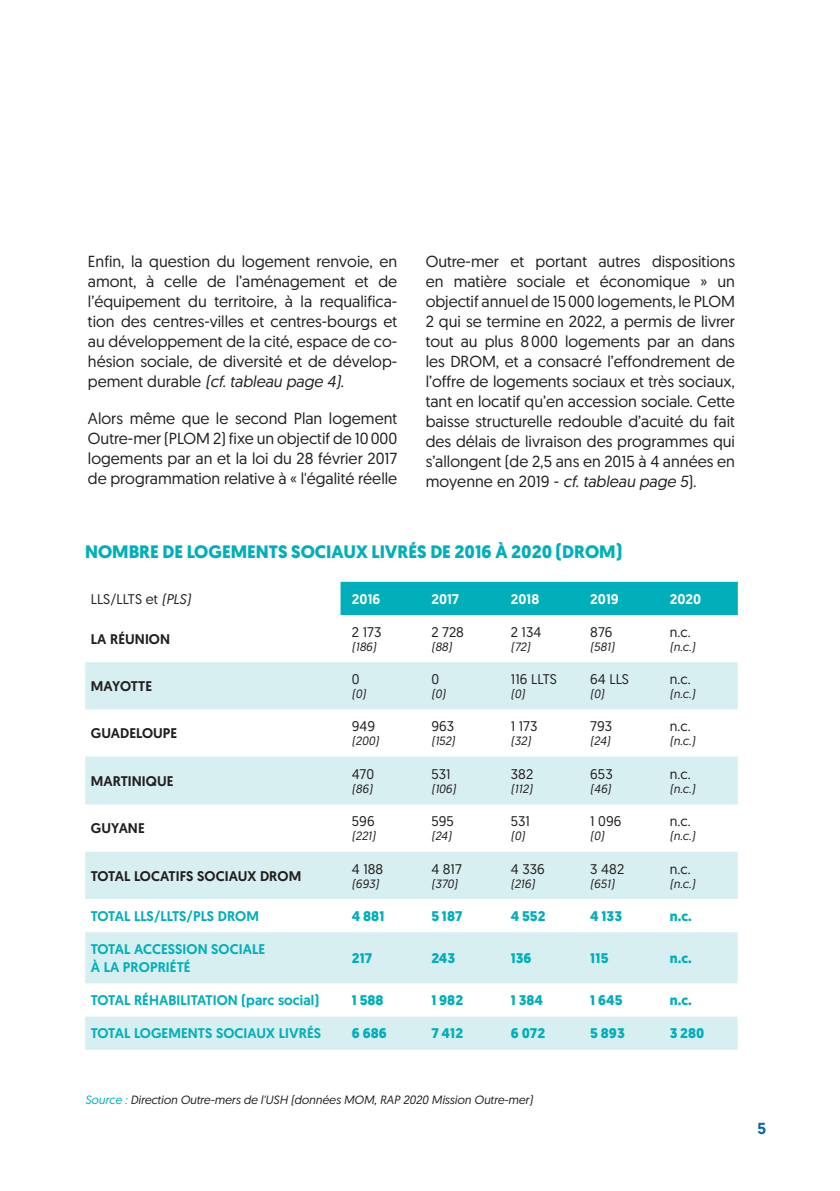
<style>
.page{position:relative;width:840px;height:1191px;background:#fff}
.page>*{position:absolute;margin:0;border:0;box-sizing:border-box;transform-origin:0 0}
.Texte_courant{font:700 18px "Geomanist";color:#00afb9}
.Texte_courant-2{font:16px/20px "Geomanist";color:#231f20;text-align:justify}
.t1{font:500 16px "Geomanist";color:#0166b3}
.Texte_courant-3{font:14px "Geomanist";letter-spacing:.005em;color:#231f20}
.Texte_courant-4{font:500 14px/18px "Geomanist";letter-spacing:.005em;color:#00afb9}
.Texte_courant-5{font:700 14px "Geomanist";letter-spacing:.005em;color:#00afb9}
.Texte_courant-6{font:500 14px "Geomanist";letter-spacing:.005em;color:#231f20}
.Texte_courant-7{font:500 14px "Geomanist";letter-spacing:.005em;color:#fff}
.Texte_courant-8{font:italic 12px "Geomanist";color:#231f20}
.s1{font-style:italic}
.s2{color:#00afb9}
</style>
<div class="page">
<div style="left:340px;top:582px;width:397px;height:33px;background:#00afb9"></div>
<svg style="left:85px;top:662px;width:652px;height:387px;fill:#d8eff2"></svg>
<p class="Texte_courant-2" style="left:88px;top:251px;width:310px">Enfin, la question du logement renvoie, en amont, à celle de l’aménagement et de l’équipement du territoire, à la requalifica&shy;tion des centres-villes et centres-bourgs et au développement de la cité, espace de co&shy;hésion sociale, de diversité et de dévelop&shy;pement durable <span class="s1">(cf. tableau page 4).</span></p>
<p class="Texte_courant-2" style="left:88px;top:408px;width:310px">Alors même que le second Plan logement Outre-mer (PLOM 2) fixe un objectif de 10000 logements par an et la loi du 28 février 2017 de programmation relative à « l'égalité réelle</p>
<p class="Texte_courant-2" style="left:425px;top:251px;width:311px">Outre-mer et portant autres dispositions en matière sociale et économique » un objectif annuel de 15000 logements, le PLOM 2 qui se termine en 2022, a permis de livrer tout au plus 8000 logements par an dans les DROM, et a consacré l’effondrement de l’offre de logements sociaux et très sociaux, tant en locatif qu’en accession sociale. Cette baisse structurelle redouble d’acuité du fait des délais de livraison des programmes qui s’allongent (de 2,5 ans en 2015 à 4 années en moyenne en 2019 - <span class="s1">cf. tableau page 5</span>).</p>
<p class="Texte_courant" style="left:85px;top:539px;width:538px">NOMBRE DE LOGEMENTS SOCIAUX LIVRÉS DE 2016 À 2020 (DROM)</p>
<p class="Texte_courant-3" style="left:91px;top:589px;width:101px">LLS/LLTS et <span class="s1">(PLS)</span></p>
<p class="Texte_courant-7" style="left:351px;top:589px;width:30px">2016</p>
<p class="Texte_courant-7" style="left:431px;top:589px;width:29px">2017</p>
<p class="Texte_courant-7" style="left:510px;top:589px;width:30px">2018</p>
<p class="Texte_courant-7" style="left:590px;top:589px;width:30px">2019</p>
<p class="Texte_courant-7" style="left:669px;top:589px;width:33px">2020</p>
<p class="Texte_courant-6" style="left:91px;top:629px;width:81px">LA RÉUNION</p>
<p class="Texte_courant-3" style="left:351px;top:623px;width:31px">2 173</p>
<p class="Texte_courant-8" style="left:351px;top:639px;width:26px">(186)</p>
<p class="Texte_courant-3" style="left:431px;top:623px;width:34px">2 728</p>
<p class="Texte_courant-8" style="left:431px;top:639px;width:22px">(88)</p>
<p class="Texte_courant-3" style="left:510px;top:623px;width:32px">2 134</p>
<p class="Texte_courant-8" style="left:510px;top:639px;width:21px">(72)</p>
<p class="Texte_courant-3" style="left:590px;top:623px;width:24px">876</p>
<p class="Texte_courant-8" style="left:590px;top:639px;width:26px">(581)</p>
<p class="Texte_courant-3" style="left:669px;top:623px;width:23px">n.c.</p>
<p class="Texte_courant-8" style="left:669px;top:639px;width:27px">(n.c.)</p>
<p class="Texte_courant-6" style="left:91px;top:677px;width:63px">MAYOTTE</p>
<p class="Texte_courant-3" style="left:351px;top:670px;width:9px">0</p>
<p class="Texte_courant-8" style="left:351px;top:686px;width:15px">(0)</p>
<p class="Texte_courant-3" style="left:431px;top:670px;width:9px">0</p>
<p class="Texte_courant-8" style="left:431px;top:686px;width:15px">(0)</p>
<p class="Texte_courant-3" style="left:510px;top:670px;width:48px">116 LLTS</p>
<p class="Texte_courant-8" style="left:510px;top:686px;width:15px">(0)</p>
<p class="Texte_courant-3" style="left:590px;top:670px;width:40px">64 LLS</p>
<p class="Texte_courant-8" style="left:590px;top:686px;width:15px">(0)</p>
<p class="Texte_courant-3" style="left:669px;top:670px;width:23px">n.c.</p>
<p class="Texte_courant-8" style="left:669px;top:686px;width:27px">(n.c.)</p>
<p class="Texte_courant-6" style="left:91px;top:724px;width:88px">GUADELOUPE</p>
<p class="Texte_courant-3" style="left:351px;top:717px;width:25px">949</p>
<p class="Texte_courant-8" style="left:351px;top:733px;width:28px">(200)</p>
<p class="Texte_courant-3" style="left:431px;top:717px;width:24px">963</p>
<p class="Texte_courant-8" style="left:431px;top:733px;width:25px">(152)</p>
<p class="Texte_courant-3" style="left:510px;top:717px;width:28px">1 173</p>
<p class="Texte_courant-8" style="left:510px;top:733px;width:21px">(32)</p>
<p class="Texte_courant-3" style="left:590px;top:717px;width:23px">793</p>
<p class="Texte_courant-8" style="left:590px;top:733px;width:21px">(24)</p>
<p class="Texte_courant-3" style="left:669px;top:717px;width:23px">n.c.</p>
<p class="Texte_courant-8" style="left:669px;top:733px;width:27px">(n.c.)</p>
<p class="Texte_courant-6" style="left:91px;top:771px;width:84px">MARTINIQUE</p>
<p class="Texte_courant-3" style="left:351px;top:765px;width:24px">470</p>
<p class="Texte_courant-8" style="left:351px;top:781px;width:22px">(86)</p>
<p class="Texte_courant-3" style="left:431px;top:765px;width:21px">531</p>
<p class="Texte_courant-8" style="left:431px;top:781px;width:26px">(106)</p>
<p class="Texte_courant-3" style="left:510px;top:765px;width:24px">382</p>
<p class="Texte_courant-8" style="left:510px;top:781px;width:23px">(112)</p>
<p class="Texte_courant-3" style="left:590px;top:765px;width:24px">653</p>
<p class="Texte_courant-8" style="left:590px;top:781px;width:22px">(46)</p>
<p class="Texte_courant-3" style="left:669px;top:765px;width:23px">n.c.</p>
<p class="Texte_courant-8" style="left:669px;top:781px;width:27px">(n.c.)</p>
<p class="Texte_courant-6" style="left:91px;top:819px;width:55px">GUYANE</p>
<p class="Texte_courant-3" style="left:351px;top:812px;width:24px">596</p>
<p class="Texte_courant-8" style="left:351px;top:828px;width:25px">(221)</p>
<p class="Texte_courant-3" style="left:431px;top:812px;width:24px">595</p>
<p class="Texte_courant-8" style="left:431px;top:828px;width:21px">(24)</p>
<p class="Texte_courant-3" style="left:510px;top:812px;width:21px">531</p>
<p class="Texte_courant-8" style="left:510px;top:828px;width:15px">(0)</p>
<p class="Texte_courant-3" style="left:590px;top:812px;width:33px">1 096</p>
<p class="Texte_courant-8" style="left:590px;top:828px;width:15px">(0)</p>
<p class="Texte_courant-3" style="left:669px;top:812px;width:23px">n.c.</p>
<p class="Texte_courant-8" style="left:669px;top:828px;width:27px">(n.c.)</p>
<p class="Texte_courant-6" style="left:91px;top:866px;width:212px">TOTAL LOCATIFS SOCIAUX DROM</p>
<p class="Texte_courant-3" style="left:351px;top:859px;width:33px">4 188</p>
<p class="Texte_courant-8" style="left:351px;top:875px;width:28px">(693)</p>
<p class="Texte_courant-3" style="left:431px;top:859px;width:32px">4 817</p>
<p class="Texte_courant-8" style="left:431px;top:875px;width:28px">(370)</p>
<p class="Texte_courant-3" style="left:510px;top:859px;width:36px">4 336</p>
<p class="Texte_courant-8" style="left:510px;top:875px;width:25px">(216)</p>
<p class="Texte_courant-3" style="left:590px;top:859px;width:35px">3 482</p>
<p class="Texte_courant-8" style="left:590px;top:875px;width:25px">(651)</p>
<p class="Texte_courant-3" style="left:669px;top:859px;width:23px">n.c.</p>
<p class="Texte_courant-8" style="left:669px;top:875px;width:27px">(n.c.)</p>
<p class="Texte_courant-4" style="left:91px;top:906px;width:170px">TOTAL LLS/LLTS/PLS DROM</p>
<p class="Texte_courant-5" style="left:351px;top:906px;width:34px">4 881</p>
<p class="Texte_courant-5" style="left:431px;top:906px;width:33px">5 187</p>
<p class="Texte_courant-5" style="left:510px;top:906px;width:36px">4 552</p>
<p class="Texte_courant-5" style="left:590px;top:906px;width:33px">4 133</p>
<p class="Texte_courant-5" style="left:669px;top:906px;width:24px">n.c.</p>
<p class="Texte_courant-4" style="left:91px;top:940px;width:176px">TOTAL ACCESSION SOCIALE<br>À LA PROPRIÉTÉ</p>
<p class="Texte_courant-5" style="left:351px;top:948px;width:22px">217</p>
<p class="Texte_courant-5" style="left:431px;top:948px;width:25px">243</p>
<p class="Texte_courant-5" style="left:510px;top:948px;width:22px">136</p>
<p class="Texte_courant-5" style="left:590px;top:948px;width:20px">115</p>
<p class="Texte_courant-5" style="left:669px;top:948px;width:24px">n.c.</p>
<p class="Texte_courant-4" style="left:91px;top:991px;width:229px">TOTAL RÉHABILITATION (parc social)</p>
<p class="Texte_courant-5" style="left:351px;top:991px;width:33px">1 588</p>
<p class="Texte_courant-5" style="left:431px;top:991px;width:33px">1 982</p>
<p class="Texte_courant-5" style="left:510px;top:991px;width:34px">1 384</p>
<p class="Texte_courant-5" style="left:590px;top:991px;width:34px">1 645</p>
<p class="Texte_courant-5" style="left:669px;top:991px;width:24px">n.c.</p>
<p class="Texte_courant-4" style="left:91px;top:1024px;width:232px">TOTAL LOGEMENTS SOCIAUX LIVRÉS</p>
<p class="Texte_courant-5" style="left:351px;top:1024px;width:36px">6 686</p>
<p class="Texte_courant-5" style="left:431px;top:1024px;width:33px">7 412</p>
<p class="Texte_courant-5" style="left:510px;top:1024px;width:36px">6 072</p>
<p class="Texte_courant-5" style="left:590px;top:1024px;width:36px">5 893</p>
<p class="Texte_courant-5" style="left:669px;top:1024px;width:36px">3 280</p>
<p class="Texte_courant-8" style="left:85px;top:1091px;width:449px"><span class="s2">Source :</span> Direction Outre-mers de l'USH (données MOM, RAP 2020 Mission Outre-mer)</p>
<p class="t1" style="left:757px;top:1118px;width:10px">5</p>
</div>
